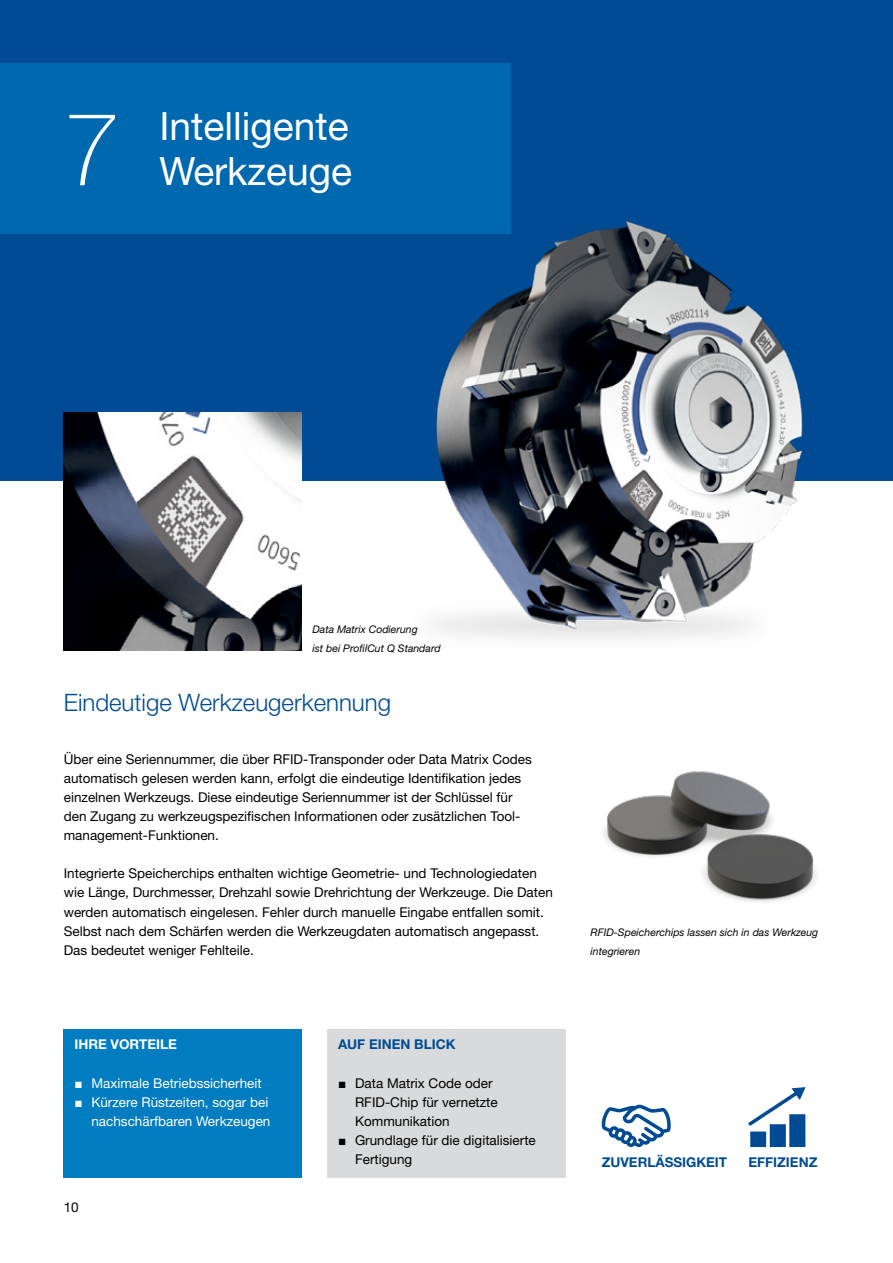
<style>
.page{position:relative;width:893px;height:1263px;background:#fff}
.page>*{position:absolute;margin:0;border:0;box-sizing:border-box;transform-origin:0 0}
.t1{font:100 102px "Helvetica Neue LT Pro";color:#fff}
.t2{font:39px/45px "Helvetica Neue LT Pro";color:#fff}
.t3{font:300 24px "Helvetica Neue LT Pro";color:#004b93}
.t4{font:13.5px/19.2px "Helvetica Neue LT Pro";color:#000}
.t5{font:13.5px/19.2px "Helvetica Neue LT Pro";color:#fff;text-align:right}
.t6{font:700 13.5px "Helvetica Neue LT Pro";color:#004b93}
.t7{font:700 13.5px "Helvetica Neue LT Pro";color:#fff}
.t8{font:italic 10.5px/19px "Helvetica Neue LT Pro";color:#000}
.s1{font-family:"Arial"}
</style>
<div class="page">
<div style="left:0;top:0;width:893px;height:480px;background:#004b93"></div>
<img style="left:357px;top:159px;width:531px;height:480px">
<div style="left:0;top:64px;width:510px;height:170px;background:#0068ae"></div>
<svg style="left:602px;top:1105px;width:69px;height:42px"></svg>
<img style="left:64px;top:412px;width:238px;height:239px">
<div style="left:789px;top:1114px;width:16px;height:33px;background:#004b93"></div>
<div style="left:770px;top:1124px;width:16px;height:23px;background:#004b93"></div>
<div style="left:750px;top:1131px;width:16px;height:16px;background:#004b93"></div>
<svg style="left:748px;top:1087px;width:58px;height:38px"></svg>
<div style="left:64px;top:1029px;width:238px;height:149px;background:#007cc0"></div>
<div style="left:327px;top:1029px;width:239px;height:149px;background:#d9dadb"></div>
<img style="left:603px;top:771px;width:214px;height:131px">
<h1 class="t1" style="left:64px;top:91px;width:58px">7</h1>
<h2 class="t2" style="left:159px;top:103px;width:194px">Intelligente<br>Werkzeuge</h2>
<p class="t8" style="left:313px;top:619px;width:130px">Data Matrix Codierung<br>ist bei ProfilCut Q Standard</p>
<h3 class="t3" style="left:64px;top:688px;width:329px">Eindeutige Werkzeugerkennung</h3>
<p class="t4" style="left:64px;top:749px;width:470px">Über eine Seriennummer, die über RFID-Transponder oder Data Matrix Codes automatisch gelesen werden kann, erfolgt die eindeutige Identifikation jedes einzelnen Werkzeugs. Diese eindeutige Seriennummer ist der Schlüssel für den Zugang zu werkzeugspezifischen Informationen oder zusätzlichen Tool&shy;management-Funktionen.</p>
<p class="t4" style="left:64px;top:864px;width:491px">Integrierte Speicherchips enthalten wichtige Geometrie- und Technologiedaten wie Länge, Durchmesser, Drehzahl sowie Drehrichtung der Werkzeuge. Die Daten werden automatisch eingelesen. Fehler durch manuelle Eingabe entfallen somit.<br>Selbst nach dem Schärfen werden die Werkzeugdaten automatisch angepasst.<br>Das bedeutet weniger Fehlteile.</p>
<p class="t7" style="left:74px;top:1036px;width:104px">IHRE VORTEILE</p>
<p class="t5" style="left:74px;top:1073px;width:189px"><span class="s1">■</span> Maximale Betriebssicherheit</p>
<p class="t5" style="left:74px;top:1092px;width:198px"><span class="s1">■</span> Kürzere Rüstzeiten, sogar bei nachschärfbaren Werkzeugen</p>
<p class="t4" style="left:64px;top:1197px;width:17px">10</p>
<p class="t6" style="left:338px;top:1036px;width:119px">AUF EINEN BLICK</p>
<p class="t4" style="left:355px;top:1073px;width:144px;text-indent:-17px"><span class="s1">■</span> Data Matrix Code oder<br>RFID-Chip für vernetzte<br>Kommunikation</p>
<p class="t4" style="left:355px;top:1130px;width:182px;text-indent:-17px"><span class="s1">■</span> Grundlage für die digitalisierte<br>Fertigung</p>
<p class="t8" style="left:590px;top:922px;width:229px">RFID-Speicherchips lassen sich in das Werkzeug integrieren</p>
<p class="t6" style="left:602px;top:1154px;width:127px">ZUVERLÄSSIGKEIT</p>
<p class="t6" style="left:748px;top:1154px;width:70px">EFFIZIENZ</p>
</div>
